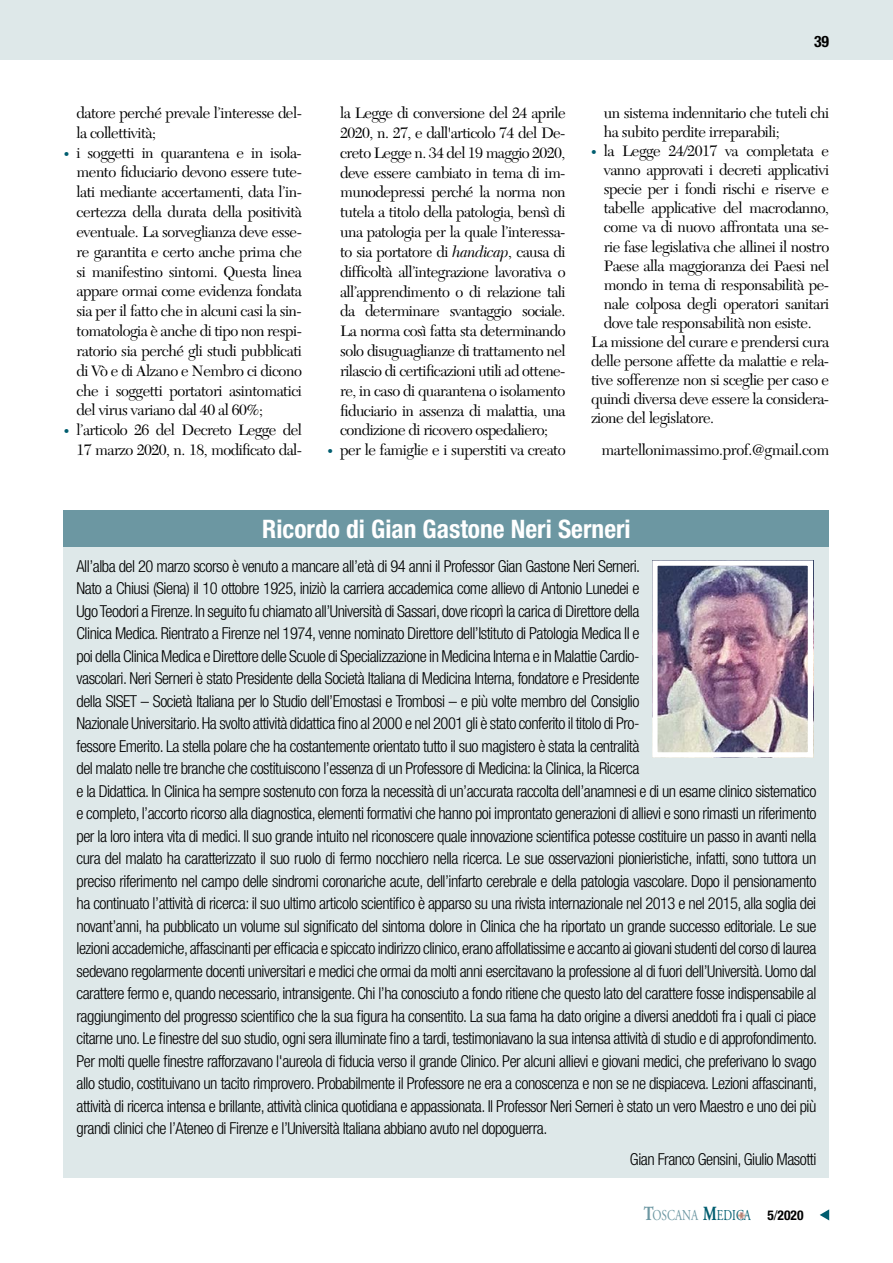
<style>
.page{position:relative;width:893px;height:1263px;background:#fff}
.page>*{position:absolute;margin:0;border:0;box-sizing:border-box;transform-origin:0 0}
.t1{font:700 condensed 25.5px "Helvetica Neue LT Std";color:#fff}
.t2{font:300 condensed 16.5px/22.5px "Helvetica Neue LT Std";letter-spacing:-.03em;color:#000}
.t3{font:15.75px/19.8px "New Caledonia LT Std";letter-spacing:-.03em;color:#000}
.t4{font:15px "Adobe Garamond Pro";color:#6c97a2;scale:.76 1}
.s1{font-family:"Helvetica Neue LT Std";font-weight:300;font-stretch:condensed;font-size:11.25px;color:#005d6f}
.s2{font-style:italic}
.s3{font-weight:700;font-size:20.1px}
.s4{font-weight:700;font-size:20.1px;color:#005d6f}
.s5{color:#005d6f}
.s6{font-family:"Helvetica Neue LT Std";font-weight:700;font-stretch:condensed;font-size:13.5px;color:#000}
.s7{font-family:"Helvetica Neue LT Std";font-stretch:condensed;font-size:13.5px;color:#000}
</style>
<div class="page">
<svg style="left:738px;top:1212px;width:6px;height:6px"></svg>
<svg style="left:820px;top:1209px;width:9px;height:11px"></svg>
<div style="left:0;top:0;width:893px;height:60px;background:#dee8e9"></div>
<div style="left:64px;top:510px;width:765px;height:37px;background:#6c97a2"></div>
<div style="left:64px;top:547px;width:765px;height:631px;background:#dee8e9"></div>
<img style="left:658px;top:566px;width:149px;height:185px">
<div style="left:652px;top:560px;width:161px;height:197px;border:5px solid #fff"></div>
<p class="t3" style="left:77px;top:103px;width:227px">datore perché prevale l’interesse del&shy;la collettività;</p>
<p class="t3" style="left:77px;top:143px;width:227px;text-align:justify;text-indent:-13px"><span class="s1">•</span> i soggetti in quarantena e in isola&shy;mento fiduciario devono essere tute&shy;lati mediante accertamenti, data l’in&shy;certezza della durata della positività eventuale. La sorveglianza deve esse&shy;re garantita e certo anche prima che si manifestino sintomi. Questa linea appare ormai come evidenza fondata sia per il fatto che in alcuni casi la sin&shy;tomatologia è anche di tipo non respi&shy;ratorio sia perché gli studi pubblicati di Vò e di Alzano e Nembro ci dicono che i soggetti portatori asintomatici del virus variano dal 40 al 60%;</p>
<p class="t3" style="left:64px;top:420px;width:240px;text-align:right"><span class="s1">•</span> l’articolo 26 del Decreto Legge del<br>17 marzo 2020, n. 18, modificato dal-</p>
<p class="t3" style="left:340px;top:103px;width:227px;text-align:justify">la Legge di conversione del 24 aprile 2020, n. 27, e dall'articolo 74 del De&shy;creto Legge n. 34 del 19 maggio 2020, deve essere cambiato in tema di im&shy;munodepressi perché la norma non tutela a titolo della patologia, bensì di una patologia per la quale l’interessa&shy;to sia portatore di <span class="s2">handicap</span>, causa di difficoltà all’integrazione lavorativa o all’apprendimento o di relazione tali da determinare svantaggio sociale.<br>La norma così fatta sta determinando solo disuguaglianze di trattamento nel rilascio di certificazioni utili ad ottene&shy;re, in caso di quarantena o isolamento fiduciario in assenza di malattia, una condizione di ricovero ospedaliero;</p>
<p class="t3" style="left:327px;top:440px;width:240px"><span class="s1">•</span> per le famiglie e i superstiti va creato</p>
<p class="t3" style="left:604px;top:104px;width:227px;line-height:19px">un sistema indennitario che tuteli chi ha subito perdite irreparabili;</p>
<p class="t3" style="left:591px;top:141px;width:240px"><span class="s1">•</span> la Legge 24/2017 va completata e</p>
<p class="t3" style="left:604px;top:160px;width:227px">vanno approvati i decreti applicativi</p>
<p class="t3" style="left:604px;top:180px;width:227px">specie per i fondi rischi e riserve e</p>
<p class="t3" style="left:604px;top:199px;width:227px">tabelle applicative del macrodanno,</p>
<p class="t3" style="left:604px;top:218px;width:227px">come va di nuovo affrontata una se-</p>
<p class="t3" style="left:604px;top:237px;width:227px">rie fase legislativa che allinei il nostro</p>
<p class="t3" style="left:604px;top:256px;width:227px">Paese alla maggioranza dei Paesi nel</p>
<p class="t3" style="left:604px;top:275px;width:227px">mondo in tema di responsabilità pe-</p>
<p class="t3" style="left:604px;top:294px;width:227px">nale colposa degli operatori sanitari</p>
<p class="t3" style="left:604px;top:313px;width:209px">dove tale responsabilità non esiste.</p>
<p class="t3" style="left:591px;top:332px;width:240px">La missione del curare e prendersi cura</p>
<p class="t3" style="left:591px;top:351px;width:240px">delle persone affette da malattie e rela-</p>
<p class="t3" style="left:591px;top:370px;width:240px">tive sofferenze non si sceglie per caso e</p>
<p class="t3" style="left:591px;top:389px;width:240px">quindi diversa deve essere la considera-</p>
<p class="t3" style="left:591px;top:408px;width:125px">zione del legislatore.</p>
<p class="t3" style="left:601px;top:440px;width:229px">martellonimassimo.prof.@gmail.com</p>
<h1 class="t1" style="left:262px;top:513px;width:370px">Ricordo di Gian Gastone Neri Serneri</h1>
<p class="t2" style="left:77px;top:554px;width:742px">All’alba del 20 marzo scorso è venuto a mancare all’età di 94 anni il Professor Gian Gastone Neri Serneri.<br>Nato a Chiusi (Siena) il 10 ottobre 1925, iniziò la carriera accademica come allievo di Antonio Lunedei e<br>Ugo Teodori a Firenze. In seguito fu chiamato all’Università di Sassari, dove ricoprì la carica di Direttore della<br>Clinica Medica. Rientrato a Firenze nel 1974, venne nominato Direttore dell’Istituto di Patologia Medica II e<br>poi della Clinica Medica e Direttore delle Scuole di Specializzazione in Medicina Interna e in Malattie Cardio-<br>vascolari. Neri Serneri è stato Presidente della Società Italiana di Medicina Interna, fondatore e Presidente<br>della SISET – Società Italiana per lo Studio dell’Emostasi e Trombosi – e più volte membro del Consiglio<br>Nazionale Universitario. Ha svolto attività didattica fino al 2000 e nel 2001 gli è stato conferito il titolo di Pro-<br>fessore Emerito. La stella polare che ha costantemente orientato tutto il suo magistero è stata la centralità<br>del malato nelle tre branche che costituiscono l’essenza di un Professore di Medicina: la Clinica, la Ricerca<br>e la Didattica. In Clinica ha sempre sostenuto con forza la necessità di un’accurata raccolta dell’anamnesi e di un esame clinico sistematico e completo, l’accorto ricorso alla diagnostica, elementi formativi che hanno poi improntato generazioni di allievi e sono rimasti un riferimento per la loro intera vita di medici. Il suo grande intuito nel riconoscere quale innovazione scientifica potesse costituire un passo in avanti nella cura del malato ha caratterizzato il suo ruolo di fermo nocchiero nella ricerca. Le sue osservazioni pionieristiche, infatti, sono tuttora un preciso riferimento nel campo delle sindromi coronariche acute, dell’infarto cerebrale e della patologia vascolare. Dopo il pensionamento ha continuato l’attività di ricerca: il suo ultimo articolo scientifico è apparso su una rivista internazionale nel 2013 e nel 2015, alla soglia dei novant’anni, ha pubblicato un volume sul significato del sintoma dolore in Clinica che ha riportato un grande successo editoriale. Le sue lezioni accademiche, affascinanti per efficacia e spiccato indirizzo clinico, erano affollatissime e accanto ai giovani studenti del corso di laurea sedevano regolarmente docenti universitari e medici che ormai da molti anni esercitavano la professione al di fuori dell’Università. Uomo dal carattere fermo e, quando necessario, intransigente. Chi l’ha conosciuto a fondo ritiene che questo lato del carattere fosse indispensabile al raggiungimento del progresso scientifico che la sua figura ha consentito. La sua fama ha dato origine a diversi aneddoti fra i quali ci piace citarne uno. Le finestre del suo studio, ogni sera illuminate fino a tardi, testimoniavano la sua intensa attività di studio e di approfondimento.<br>Per molti quelle finestre rafforzavano l'aureola di fiducia verso il grande Clinico. Per alcuni allievi e giovani medici, che preferivano lo svago allo studio, costituivano un tacito rimprovero. Probabilmente il Professore ne era a conoscenza e non se ne dispiaceva. Lezioni affascinanti, attività di ricerca intensa e brillante, attività clinica quotidiana e appassionata. Il Professor Neri Serneri è stato un vero Maestro e uno dei più grandi clinici che l’Ateneo di Firenze e l’Università Italiana abbiano avuto nel dopoguerra.</p>
<p class="t2" style="left:630px;top:1148px;width:188px">Gian Franco Gensini, Giulio Masotti</p>
<p class="t4" style="left:644px;top:1206px;width:212px"><span class="s3">T</span>OSCANA <span class="s4">M</span><span class="s5">EDICA</span> <span class="s6">5</span><span class="s7">/</span><span class="s6">2020</span></p>
</div>
